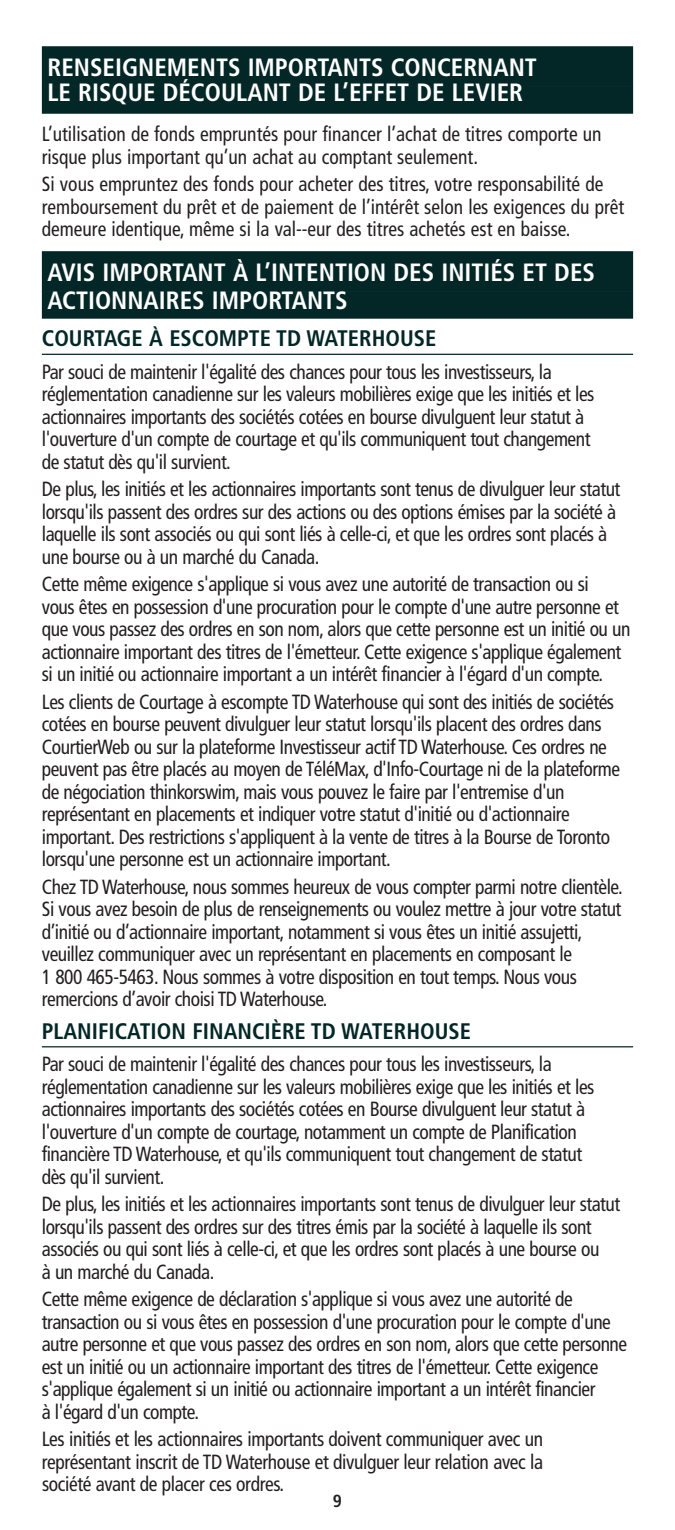
<style>
.page{position:relative;width:675px;height:1530px;background:#fff}
.page>*{position:absolute;margin:0;border:0;box-sizing:border-box;transform-origin:0 0}
.t1{font:700 condensed 25px/25px "Frutiger";color:#fff}
.t2{font:700 condensed 22.5px "Frutiger";color:#032726}
.t3{font:condensed 20.5px/22.5px "Frutiger";letter-spacing:-.025em;color:#231f20;scale:.95 1}
.t4{font:condensed 20.5px/22.5px "Frutiger";color:#231f20;scale:.95 1}
.t5{font:700 condensed 17.5px "Frutiger";color:#231f20}
</style>
<div class="page">
<div style="left:42px;top:46px;width:591px;height:41px;background:#032726"></div>
<div style="left:42px;top:86px;width:591px;height:28px;background:#032726"></div>
<div style="left:42px;top:251px;width:591px;height:41px;background:#032726"></div>
<div style="left:42px;top:291px;width:591px;height:28px;background:#032726"></div>
<hr style="left:42px;top:354px;width:591px;height:1px;background:#032726">
<hr style="left:42px;top:1046px;width:591px;height:1px;background:#032726">
<p class="t1" style="left:47px;top:57px;width:491px">RENSEIGNEMENTS IMPORTANTS CONCERNANT<br>LE RISQUE DÉCOULANT DE L’EFFET DE LEVIER</p>
<p class="t4" style="left:42px;top:125px;width:591px">L’utilisation de fonds empruntés pour financer l’achat de titres comporte un risque plus important qu’un achat au comptant seulement.</p>
<p class="t4" style="left:42px;top:175px;width:615px">Si vous empruntez des fonds pour acheter des titres, votre responsabilité de remboursement du prêt et de paiement de l’intérêt selon les exigences du prêt demeure identique, même si la val--eur des titres achetés est en baisse.</p>
<p class="t1" style="left:47px;top:261px;width:549px;line-height:27.5px">AVIS IMPORTANT À L’INTENTION DES INITIÉS ET DES<br>ACTIONNAIRES IMPORTANTS</p>
<p class="t2" style="left:42px;top:329px;width:396px">COURTAGE À ESCOMPTE TD WATERHOUSE</p>
<p class="t3" style="left:42px;top:362px;width:583px">Par souci de maintenir l'égalité des chances pour tous les investisseurs, la réglementation canadienne sur les valeurs mobilières exige que les initiés et les actionnaires importants des sociétés cotées en bourse divulguent leur statut à l'ouverture d'un compte de courtage et qu'ils communiquent tout changement de statut dès qu'il survient.</p>
<p class="t3" style="left:42px;top:479px;width:610px">De plus, les initiés et les actionnaires importants sont tenus de divulguer leur statut lorsqu'ils passent des ordres sur des actions ou des options émises par la société à laquelle ils sont associés ou qui sont liés à celle-ci, et que les ordres sont placés à une bourse ou à un marché du Canada.</p>
<p class="t3" style="left:42px;top:574px;width:621px">Cette même exigence s'applique si vous avez une autorité de transaction ou si<br>vous êtes en possession d'une procuration pour le compte d'une autre personne et que vous passez des ordres en son nom, alors que cette personne est un initié ou un actionnaire important des titres de l'émetteur. Cette exigence s'applique également si un initié ou actionnaire important a un intérêt financier à l'égard d'un compte.</p>
<p class="t3" style="left:42px;top:692px;width:610px">Les clients de Courtage à escompte TD Waterhouse qui sont des initiés de sociétés cotées en bourse peuvent divulguer leur statut lorsqu'ils placent des ordres dans CourtierWeb ou sur la plateforme Investisseur actif TD Waterhouse. Ces ordres ne peuvent pas être placés au moyen de TéléMax, d'Info-Courtage ni de la plateforme de négociation thinkorswim, mais vous pouvez le faire par l'entremise d'un représentant en placements et indiquer votre statut d'initié ou d'actionnaire important. Des restrictions s'appliquent à la vente de titres à la Bourse de Toronto lorsqu'une personne est un actionnaire important.</p>
<p class="t3" style="left:42px;top:877px;width:613px">Chez TD Waterhouse, nous sommes heureux de vous compter parmi notre clientèle.<br>Si vous avez besoin de plus de renseignements ou voulez mettre à jour votre statut d’initié ou d’actionnaire important, notamment si vous êtes un initié assujetti, veuillez communiquer avec un représentant en placements en composant le<br>1 800 465-5463. Nous sommes à votre disposition en tout temps. Nous vous remercions d’avoir choisi TD Waterhouse.</p>
<p class="t2" style="left:42px;top:1022px;width:431px">PLANIFICATION FINANCIÈRE TD WATERHOUSE</p>
<p class="t3" style="left:42px;top:1054px;width:583px">Par souci de maintenir l'égalité des chances pour tous les investisseurs, la réglementation canadienne sur les valeurs mobilières exige que les initiés et les actionnaires importants des sociétés cotées en Bourse divulguent leur statut à l'ouverture d'un compte de courtage, notamment un compte de Planification financière TD Waterhouse, et qu'ils communiquent tout changement de statut dès qu'il survient.</p>
<p class="t3" style="left:42px;top:1194px;width:610px">De plus, les initiés et les actionnaires importants sont tenus de divulguer leur statut lorsqu'ils passent des ordres sur des titres émis par la société à laquelle ils sont associés ou qui sont liés à celle-ci, et que les ordres sont placés à une bourse ou<br>à un marché du Canada.</p>
<p class="t3" style="left:42px;top:1289px;width:618px">Cette même exigence de déclaration s'applique si vous avez une autorité de transaction ou si vous êtes en possession d'une procuration pour le compte d'une autre personne et que vous passez des ordres en son nom, alors que cette personne est un initié ou un actionnaire important des titres de l'émetteur. Cette exigence s'applique également si un initié ou actionnaire important a un intérêt financier<br>à l'égard d'un compte.</p>
<p class="t3" style="left:42px;top:1429px;width:529px;text-align:justify">Les initiés et les actionnaires importants doivent communiquer avec un représentant inscrit de TD Waterhouse et divulguer leur relation avec la société avant de placer ces ordres.</p>
<p class="t5" style="left:333px;top:1494px;width:11px">9</p>
</div>
